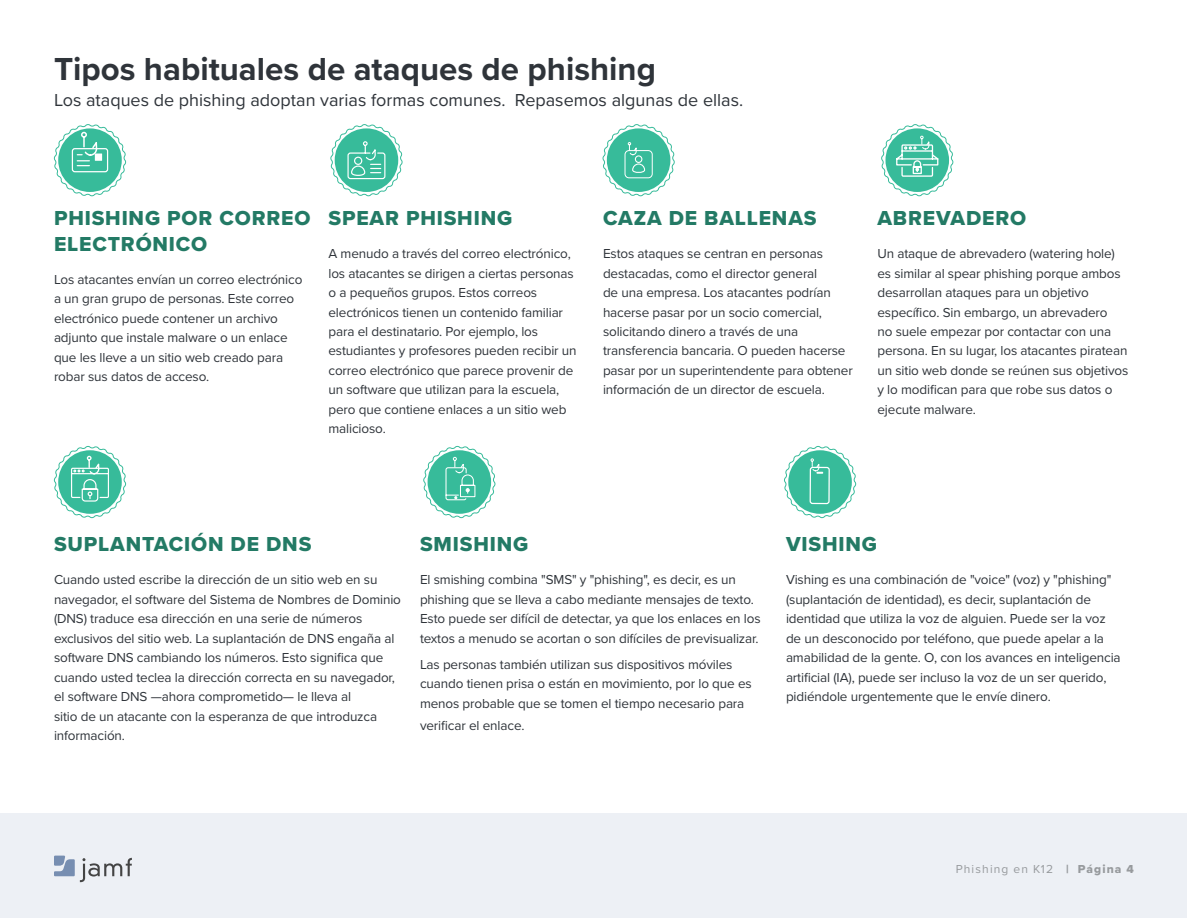
<style>
.page{position:relative;width:1188px;height:918px;background:#fff}
.page>*{position:absolute;margin:0;border:0;box-sizing:border-box;transform-origin:0 0}
.t1{font:700 33px "Proxima Nova";color:#2f343a}
.t2{font:21px/25.5px "Proxima Nova Extrabld";letter-spacing:.04em;color:#237a65}
.t3{font:18px "Proxima Nova";color:#2f343a}
.t4{font:13.5px/19.5px "Proxima Nova";letter-spacing:-.01em;color:#2f343a}
.t5{font:12px "Proxima Nova";letter-spacing:.095em;color:#979a9d}
.s1{font-family:"Proxima Nova Extrabld"}
</style>
<div class="page">
<div style="left:0;top:813px;width:1187px;height:105px;background:#edf0f5"></div>
<svg style="left:54px;top:856px;width:78px;height:26px"></svg>
<svg style="left:331px;top:124px;width:71px;height:72px"></svg>
<svg style="left:54px;top:124px;width:72px;height:72px"></svg>
<svg style="left:54px;top:446px;width:72px;height:72px"></svg>
<svg style="left:423px;top:446px;width:72px;height:72px"></svg>
<svg style="left:603px;top:124px;width:72px;height:72px"></svg>
<div style="left:625px;top:150px;width:28px;height:28px;border:1px solid #fff;border-radius:4px"></div>
<svg style="left:881px;top:124px;width:72px;height:72px"></svg>
<svg style="left:784px;top:446px;width:72px;height:72px"></svg>
<h1 class="t1" style="left:54px;top:44px;width:604px">Tipos habituales de ataques de phishing</h1>
<h3 class="t3" style="left:54px;top:86px;width:691px">Los ataques de phishing adoptan varias formas comunes. Repasemos algunas de ellas.</h3>
<h2 class="t2" style="left:54px;top:205px;width:258px">PHISHING POR CORREO<br>ELECTRÓNICO</h2>
<p class="t4" style="left:54px;top:269px;width:250px">Los atacantes envían un correo electrónico a un gran grupo de personas. Este correo electrónico puede contener un archivo adjunto que instale malware o un enlace que les lleve a un sitio web creado para robar sus datos de acceso.</p>
<h2 class="t2" style="left:328px;top:205px;width:185px">SPEAR PHISHING</h2>
<p class="t4" style="left:328px;top:243px;width:250px">A menudo a través del correo electrónico, los atacantes se dirigen a ciertas personas o a pequeños grupos. Estos correos electrónicos tienen un contenido familiar para el destinatario. Por ejemplo, los estudiantes y profesores pueden recibir un correo electrónico que parece provenir de un software que utilizan para la escuela, pero que contiene enlaces a un sitio web malicioso.</p>
<h2 class="t2" style="left:603px;top:205px;width:215px">CAZA DE BALLENAS</h2>
<p class="t4" style="left:603px;top:243px;width:251px">Estos ataques se centran en personas destacadas, como el director general<br>de una empresa. Los atacantes podrían hacerse pasar por un socio comercial, solicitando dinero a través de una transferencia bancaria. O pueden hacerse pasar por un superintendente para obtener información de un director de escuela.</p>
<h2 class="t2" style="left:878px;top:205px;width:150px">ABREVADERO</h2>
<p class="t4" style="left:878px;top:243px;width:252px">Un ataque de abrevadero (watering hole) es similar al spear phishing porque ambos desarrollan ataques para un objetivo específico. Sin embargo, un abrevadero<br>no suele empezar por contactar con una persona. En su lugar, los atacantes piratean un sitio web donde se reúnen sus objetivos y lo modifican para que robe sus datos o ejecute malware.</p>
<h2 class="t2" style="left:54px;top:531px;width:259px">SUPLANTACIÓN DE DNS</h2>
<p class="t4" style="left:54px;top:569px;width:349px">Cuando usted escribe la dirección de un sitio web en su navegador, el software del Sistema de Nombres de Dominio (DNS) traduce esa dirección en una serie de números exclusivos del sitio web. La suplantación de DNS engaña al software DNS cambiando los números. Esto significa que cuando usted teclea la dirección correcta en su navegador, el software DNS —ahora comprometido— le lleva al<br>sitio de un atacante con la esperanza de que introduzca información.</p>
<h2 class="t2" style="left:420px;top:531px;width:110px">SMISHING</h2>
<p class="t4" style="left:420px;top:569px;width:342px">El smishing combina "SMS" y "phishing", es decir, es un phishing que se lleva a cabo mediante mensajes de texto.<br>Esto puede ser difícil de detectar, ya que los enlaces en los textos a menudo se acortan o son difíciles de previsualizar.</p>
<p class="t4" style="left:420px;top:654px;width:333px">Las personas también utilizan sus dispositivos móviles cuando tienen prisa o están en movimiento, por lo que es menos probable que se tomen el tiempo necesario para</p>
<p class="t4" style="left:420px;top:716px;width:106px">verificar el enlace.</p>
<h2 class="t2" style="left:786px;top:531px;width:92px">VISHING</h2>
<p class="t4" style="left:786px;top:569px;width:336px">Vishing es una combinación de "voice" (voz) y "phishing" (suplantación de identidad), es decir, suplantación de identidad que utiliza la voz de alguien. Puede ser la voz de un desconocido por teléfono, que puede apelar a la amabilidad de la gente. O, con los avances en inteligencia artificial (IA), puede ser incluso la voz de un ser querido, pidiéndole urgentemente que le envíe dinero.</p>
<p class="t5" style="left:956px;top:860px;width:180px">Phishing en K12 <span class="s1">| Página 4</span></p>
</div>
